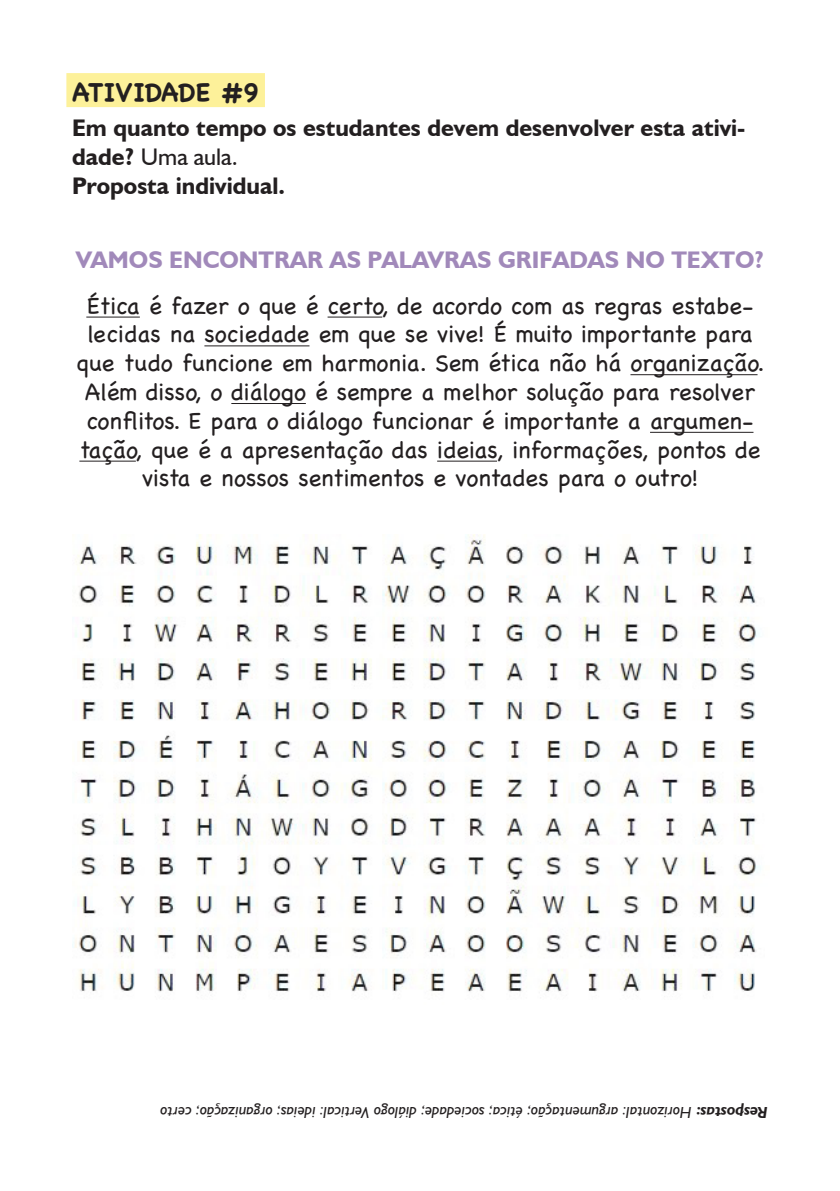
<style>
.page{position:relative;width:840px;height:1191px;background:#fff}
.page>*{position:absolute;margin:0;border:0;box-sizing:border-box;transform-origin:0 0}
.atividade{font:700 26px "Chalkboard";color:#231f20}
.TEXTO{font:24px/28.8px "Chalkboard";color:#231f20;text-align:center}
.t1{font:700 24px/28.8px "Humanist 521 BT";color:#231f20}
.TEXTO-2{font:700 24px "Humanist 521 BT";color:#a189ba}
.t2{font:italic 16px "Humanist 521 BT";color:#231f20}
.s1{font-weight:400}
.s2{font-weight:700}
</style>
<div class="page">
<div style="left:66px;top:73px;width:199px;height:34px;background:#fdf19a"></div>
<hr style="left:86px;top:317px;width:54px;height:1px;background:#231f20">
<hr style="left:327px;top:317px;width:55px;height:1px;background:#231f20">
<hr style="left:204px;top:345px;width:105px;height:1px;background:#231f20">
<hr style="left:630px;top:374px;width:127px;height:1px;background:#231f20">
<hr style="left:231px;top:403px;width:75px;height:1px;background:#231f20">
<hr style="left:649px;top:432px;width:104px;height:1px;background:#231f20">
<hr style="left:79px;top:461px;width:57px;height:1px;background:#231f20">
<hr style="left:437px;top:461px;width:59px;height:1px;background:#231f20">
<img style="left:72px;top:534px;width:689px;height:458px">
<p class="atividade" style="left:72px;top:77px;width:188px">ATIVIDADE #9</p>
<p class="t1" style="left:72px;top:113px;width:674px">Em quanto tempo os estudantes devem desenvolver esta ativi&shy;dade? <span class="s1">Uma aula.</span></p>
<p class="t1" style="left:72px;top:170px;width:214px">Proposta individual.</p>
<p class="TEXTO-2" style="left:76px;top:245px;width:689px">VAMOS ENCONTRAR AS PALAVRAS GRIFADAS NO TEXTO?</p>
<p class="TEXTO" style="left:77px;top:291px;width:689px">Ética é fazer o que é certo, de acordo com as regras estabe&shy;lecidas na sociedade em que se vive! É muito importante para que tudo funcione em harmonia. Sem ética não há organização.<br>Além disso, o diálogo é sempre a melhor solução para resolver conflitos. E para o diálogo funcionar é importante a argumen&shy;tação, que é a apresentação das ideias, informações, pontos de vista e nossos sentimentos e vontades para o outro!</p>
<p class="t2" style="left:767px;top:1122px;width:608px;rotate:-180deg"><span class="s2">Respostas:</span> Horizontal: argumentação; ética; sociedade; diálogo Vertical: ideias; organização; certo</p>
</div>
